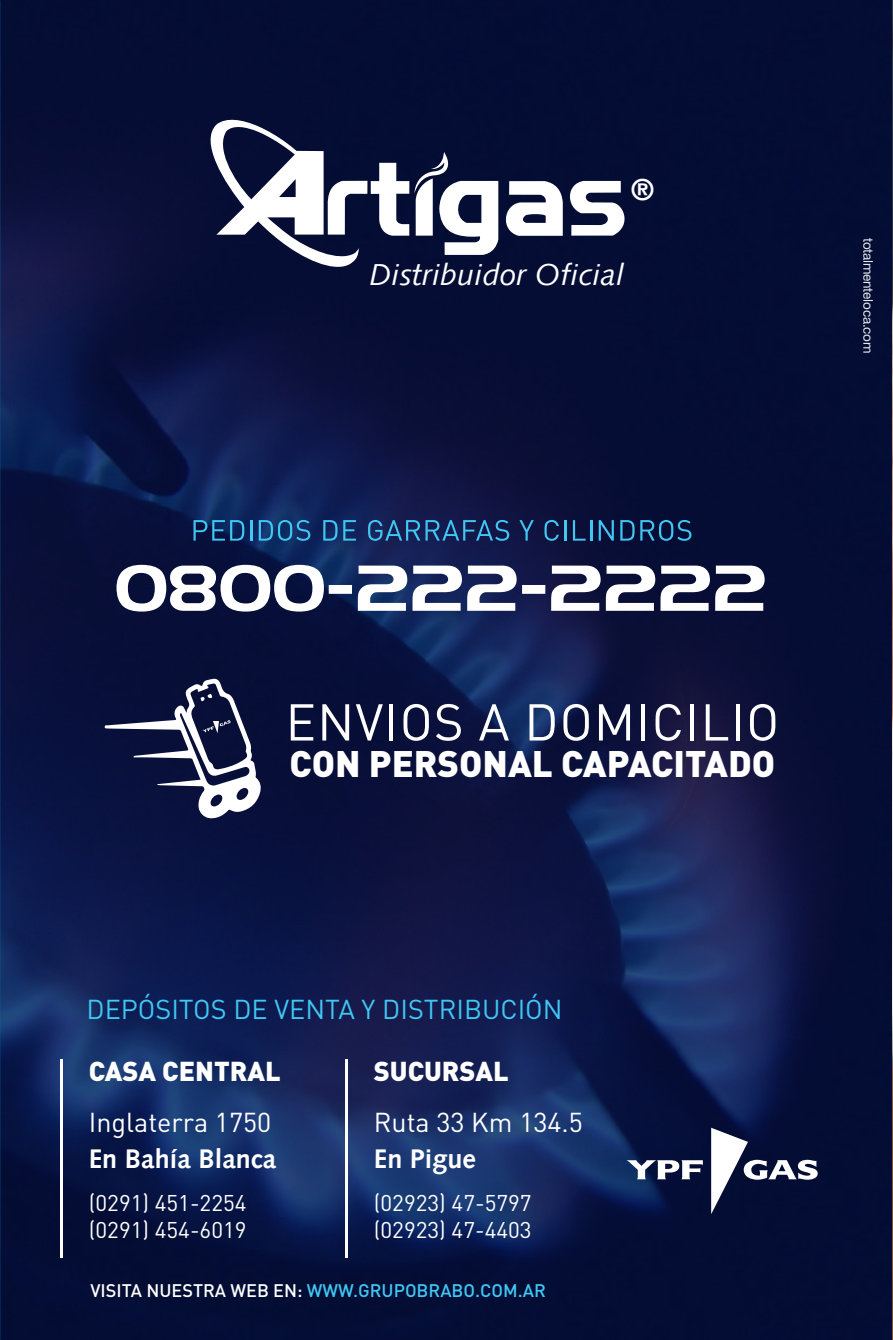
<style>
.page{position:relative;width:893px;height:1340px;background:#fff}
.page>*{position:absolute;margin:0;border:0;box-sizing:border-box;transform-origin:0 0}
.t1{font:64.58px "Denmark";color:#fff}
.t2{font:50.85px "DIN Pro";letter-spacing:.02em;color:#fff}
.t3{font:900 36.45px "DIN Pro";color:#fff}
.t4{font:italic 30.38px "Syntax";color:#fff}
.t5{font:700 30.38px "Syntax";color:#fff}
.t6{font:27px "DIN Pro";color:#40c7f4}
.t7{font:27px "DIN Pro";color:#fff}
.t8{font:700 27px "Syntax";color:#fff}
.t9{font:900 27px "DIN Pro";color:#fff}
.t10{font:22.5px/27px "DIN Pro";color:#fff}
.t11{font:500 18px "DIN Pro";color:#40c7f4}
.t12{font:13.5px "Helvetica Neue";letter-spacing:-.02em;color:#fff}
.s1{color:#fff}
</style>
<div class="page">
<img style="left:0;top:0;width:892px;height:1339px">
<img style="left:0;top:700px;width:1px;height:639px">
<svg style="left:627px;top:1160px;width:76px;height:19px"></svg>
<svg style="left:711px;top:1127px;width:107px;height:87px"></svg>
<hr style="left:60px;top:1058px;width:3px;height:199px;background:#fff">
<hr style="left:345px;top:1058px;width:3px;height:199px;background:#fff">
<svg style="left:199px;top:117px;width:434px;height:155px"></svg>
<svg style="left:892px;top:967px;width:1px;height:372px"></svg>
<svg style="left:105px;top:678px;width:157px;height:141px"></svg>
<svg style="left:193px;top:520px;width:51px;height:20px"></svg>
<hr style="left:250px;top:520px;width:2px;height:20px;background:#40c7f4">
<svg style="left:259px;top:520px;width:51px;height:21px"></svg>
<svg style="left:323px;top:520px;width:33px;height:20px"></svg>
<svg style="left:368px;top:520px;width:141px;height:21px;background:#204b7c"></svg>
<svg style="left:519px;top:520px;width:15px;height:20px"></svg>
<svg style="left:544px;top:520px;width:15px;height:21px"></svg>
<hr style="left:564px;top:520px;width:2px;height:20px;background:#40c7f4">
<svg style="left:573px;top:520px;width:13px;height:20px"></svg>
<hr style="left:590px;top:520px;width:2px;height:20px;background:#40c7f4">
<svg style="left:599px;top:520px;width:15px;height:20px"></svg>
<svg style="left:620px;top:520px;width:71px;height:21px"></svg>
<h3 class="t5" style="left:631px;top:172px;width:26px">®</h3>
<h3 class="t4" style="left:370px;top:256px;width:256px">Distribuidor Oficial</h3>
<h1 class="t1" style="left:115px;top:549px;width:654px">0800-222-2222</h1>
<h2 class="t2" style="left:286px;top:687px;width:495px">ENVIOS A DOMICILIO</h2>
<h3 class="t3" style="left:290px;top:739px;width:487px">CON PERSONAL CAPACITADO</h3>
<p class="t6" style="left:87px;top:990px;width:478px">DEPÓSITOS DE VENTA Y DISTRIBUCIÓN</p>
<p class="t9" style="left:89px;top:1052px;width:193px">CASA CENTRAL</p>
<p class="t9" style="left:374px;top:1052px;width:136px">SUCURSAL</p>
<p class="t7" style="left:89px;top:1103px;width:184px">Inglaterra 1750</p>
<p class="t7" style="left:374px;top:1103px;width:211px">Ruta 33 Km 134.5</p>
<p class="t8" style="left:89px;top:1143px;width:189px">En Bahía Blanca</p>
<p class="t8" style="left:374px;top:1143px;width:104px">En Pigue</p>
<p class="t10" style="left:89px;top:1188px;width:159px">(0291) 451-2254 (0291) 454-6019</p>
<p class="t10" style="left:374px;top:1188px;width:159px">(02923) 47-5797 (02923) 47-4403</p>
<p class="t11" style="left:91px;top:1277px;width:457px"><span class="s1">VISITA NUESTRA WEB EN:</span> WWW.GRUPOBRABO.COM.AR</p>
<p class="t12" style="left:876px;top:238px;width:117px;rotate:90deg">totalmenteloca.com</p>
</div>
